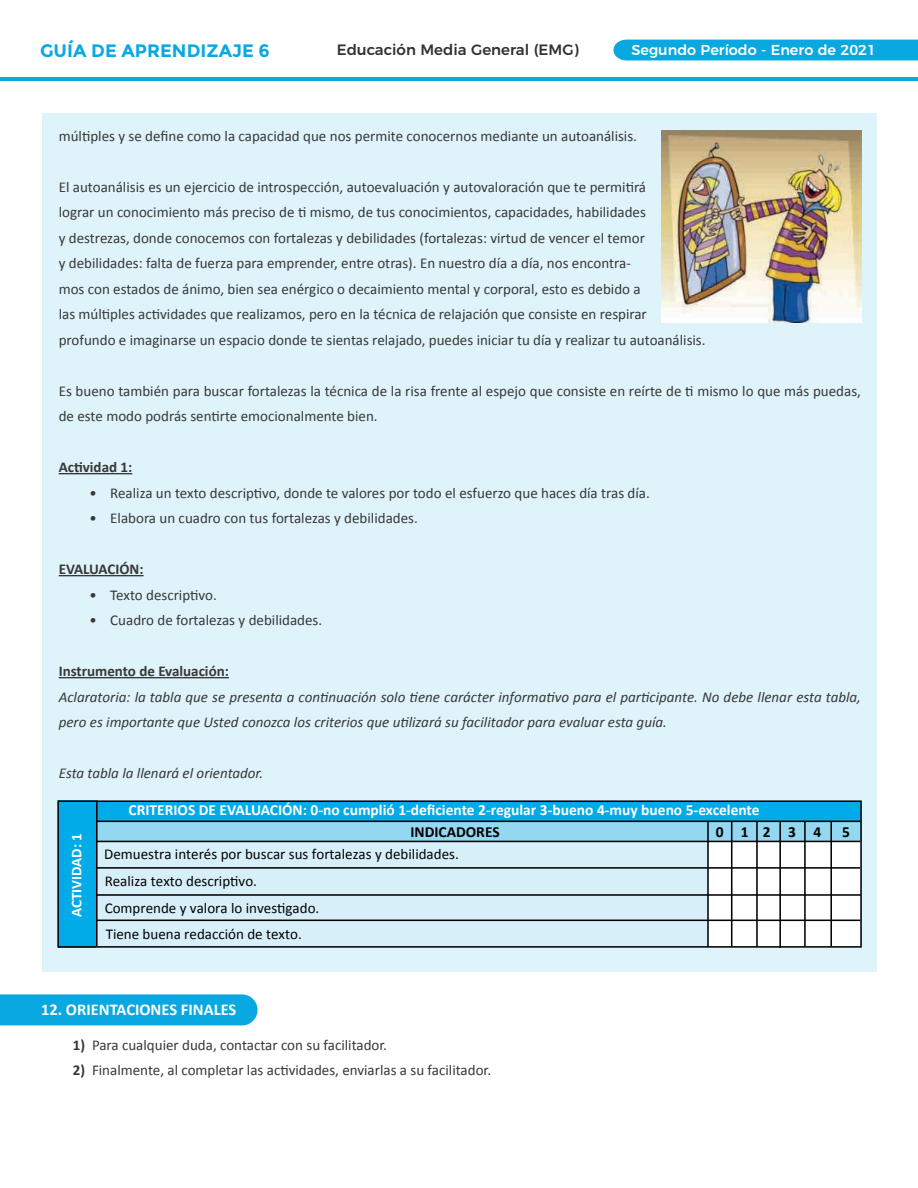
<style>
.page{position:relative;width:918px;height:1188px;background:#fff}
.page>*{position:absolute;margin:0;border:0;box-sizing:border-box;transform-origin:0 0}
.t1{font:700 18px "Montserrat";color:#09a8e0}
.t2{font:700 16.5px "Calibri";color:#fff}
.t3{font:700 15.45px "Calibri";color:#fff}
.t4{font:700 15.45px "Calibri";color:#030203}
.t5{font:15px/25.5px "Calibri";color:#373837}
.t6{font:italic 15px/25.5px "Calibri";color:#373837}
.t7{font:15px/27.2px "Calibri";color:#030203}
.t8{font:500 15px "Montserrat";color:#333232}
.t9{font:700 15px "Calibri";color:#373837}
.t10{font:700 15px "Calibri";color:#fff}
.t11{font:500 14.4px "Montserrat";color:#fff}
.s1{font-weight:700}
.s2{font-style:italic}
</style>
<div class="page">
<div style="left:43px;top:113px;width:834px;height:858px;background:#dff3fb"></div>
<div style="left:0;top:994px;width:258px;height:31px;background:#09a8e0"></div>
<hr style="left:59px;top:473px;width:73px;height:1px;background:#373837">
<hr style="left:59px;top:575px;width:85px;height:1px;background:#373837">
<hr style="left:59px;top:677px;width:170px;height:1px;background:#373837">
<div style="left:613px;top:40px;width:305px;height:20px;background:#09a8e0"></div>
<hr style="left:0;top:78px;width:918px;height:3px;background:#09a8e0">
<img style="left:661px;top:131px;width:200px;height:192px">
<div style="left:58px;top:800px;width:38px;height:148px;background:#00abe8"></div>
<div style="left:96px;top:815px;width:764px;height:131px;background:#d7eff9"></div>
<div style="left:96px;top:821px;width:765px;height:20px;background:#93d8f0"></div>
<div style="left:96px;top:801px;width:764px;height:20px;background:#00abe8"></div>
<hr style="left:96px;top:800px;width:2px;height:146px;background:#030203">
<div style="left:708px;top:841px;width:152px;height:106px;background:#fff"></div>
<hr style="left:96px;top:821px;width:764px;height:1px;background:#030203">
<hr style="left:96px;top:841px;width:764px;height:1px;background:#030203">
<hr style="left:96px;top:867px;width:764px;height:2px;background:#030203">
<hr style="left:97px;top:894px;width:764px;height:2px;background:#030203">
<hr style="left:96px;top:920px;width:764px;height:1px;background:#030203">
<div style="left:57px;top:800px;width:805px;height:148px;border:2px solid #030203"></div>
<hr style="left:707px;top:821px;width:2px;height:126px;background:#030203">
<hr style="left:731px;top:821px;width:1px;height:126px;background:#030203">
<hr style="left:756px;top:821px;width:2px;height:126px;background:#030203">
<hr style="left:779px;top:821px;width:2px;height:127px;background:#030203">
<hr style="left:804px;top:821px;width:2px;height:126px;background:#030203">
<hr style="left:830px;top:821px;width:2px;height:126px;background:#030203">
<p class="t1" style="left:40px;top:41px;width:231px">GUÍA DE APRENDIZAJE 6</p>
<p class="t8" style="left:337px;top:44px;width:244px">Educación Media General (EMG)</p>
<p class="t11" style="left:631px;top:44px;width:246px">Segundo Período - Enero de 2021</p>
<p class="t5" style="left:59px;top:123px;width:580px">múltiples y se define como la capacidad que nos permite conocernos mediante un autoanálisis.</p>
<p class="t5" style="left:59px;top:174px;width:648px">El autoanálisis es un ejercicio de introspección, autoevaluación y autovaloración que te permitirá<br>lograr un conocimiento más preciso de ti mismo, de tus conocimientos, capacidades, habilidades<br>y destrezas, donde conocemos con fortalezas y debilidades (fortalezas: virtud de vencer el temor<br>y debilidades: falta de fuerza para emprender, entre otras). En nuestro día a día, nos encontra-<br>mos con estados de ánimo, bien sea enérgico o decaimiento mental y corporal, esto es debido a<br>las múltiples actividades que realizamos, pero en la técnica de relajación que consiste en respirar profundo e imaginarse un espacio donde te sientas relajado, puedes iniciar tu día y realizar tu autoanálisis.</p>
<p class="t5" style="left:59px;top:378px;width:804px">Es bueno también para buscar fortalezas la técnica de la risa frente al espejo que consiste en reírte de ti mismo lo que más puedas, de este modo podrás sentirte emocionalmente bien.</p>
<p class="t5" style="left:89px;top:455px;width:562px;text-indent:-31px"><span class="s1">Actividad 1:<br></span><span class="s2">ï</span> Realiza un texto descriptivo, donde te valores por todo el esfuerzo que haces día tras día. <span class="s2">ï</span> Elabora un cuadro con tus fortalezas y debilidades.</p>
<p class="t5" style="left:89px;top:557px;width:235px;text-indent:-31px"><span class="s1">EVALUACIÓN:<br></span><span class="s2">ï</span> Texto descriptivo.<br><span class="s2">ï</span> Cuadro de fortalezas y debilidades.</p>
<p class="t9" style="left:59px;top:662px;width:172px">Instrumento de Evaluación:</p>
<p class="t6" style="left:59px;top:684px;width:804px">Aclaratoria: la tabla que se presenta a continuación solo tiene carácter informativo para el participante. No debe llenar esta tabla, pero es importante que Usted conozca los criterios que utilizará su facilitador para evaluar esta guía.</p>
<p class="t6" style="left:59px;top:760px;width:206px">Esta tabla la llenará el orientador.</p>
<p class="t10" style="left:69px;top:917px;width:85px;rotate:-90deg">ACTIVIDAD: 1</p>
<p class="t3" style="left:128px;top:800px;width:633px">CRITERIOS DE EVALUACIÓN: 0-no cumplió 1-deficiente 2-regular 3-bueno 4-muy bueno 5-excelente</p>
<p class="t4" style="left:410px;top:824px;width:91px">INDICADORES</p>
<p class="t7" style="left:104px;top:840px;width:356px">Demuestra interés por buscar sus fortalezas y debilidades.<br>Realiza texto descriptivo.<br>Comprende y valora lo investigado.</p>
<p class="t7" style="left:106px;top:920px;width:198px">Tiene buena redacción de texto.</p>
<p class="t4" style="left:716px;top:822px;width:107px">0 1 2 3 4</p>
<p class="t4" style="left:842px;top:822px;width:9px">5</p>
<p class="t2" style="left:41px;top:1002px;width:197px">12. ORIENTACIONES FINALES</p>
<p class="t5" style="left:73px;top:1032px;width:316px"><span class="s1">1)</span> Para cualquier duda, contactar con su facilitador.</p>
<p class="t5" style="left:73px;top:1058px;width:420px"><span class="s1">2)</span> Finalmente, al completar las actividades, enviarlas a su facilitador.</p>
</div>
